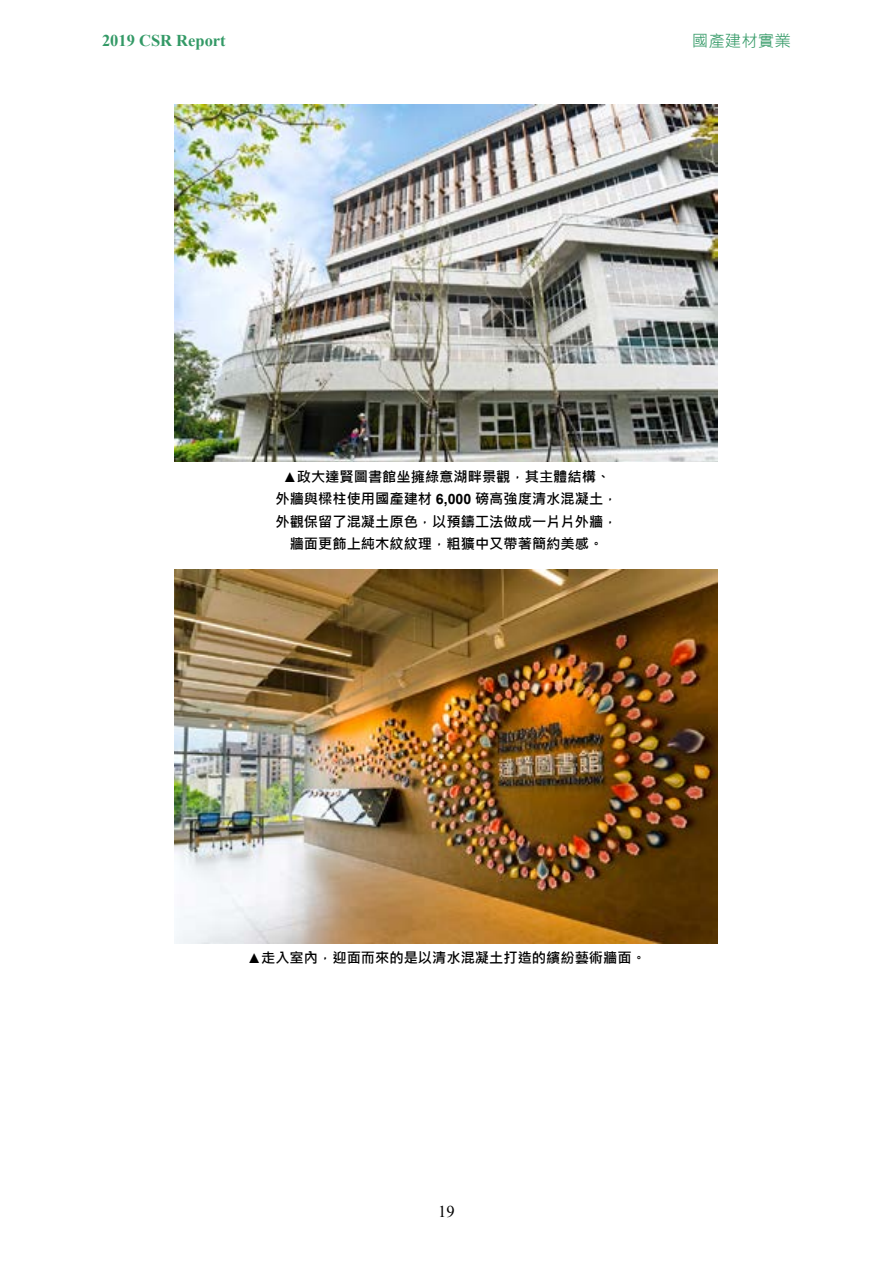
<style>
.page{position:relative;width:893px;height:1263px;background:#fff}
.page>*{position:absolute;margin:0;border:0;box-sizing:border-box;transform-origin:0 0}
.t1{font:700 16.5px "Times New Roman";color:#396}
.t2{font:16.5px "Microsoft Jheng Hei";color:#396}
.t3{font:16.5px "Times New Roman";color:#000}
.t4{font:700 14.25px/22.5px "Microsoft Jheng Hei";color:#000;text-align:center}
.s1{font-family:"Arial"}
</style>
<div class="page">
<img style="left:175px;top:104px;width:542px;height:357px">
<img style="left:175px;top:570px;width:542px;height:373px">
<p class="t1" style="left:102px;top:28px;width:125px">2019 CSR Report</p>
<p class="t2" style="left:692px;top:30px;width:101px">國產建材實業</p>
<p class="t4" style="left:275px;top:465px;width:344px">▲政大達賢圖書館坐擁綠意湖畔景觀，其主體結構、外牆與樑柱使用國產建材 <span class="s1">6,000</span> 磅高強度清水混凝土，外觀保留了混凝土原色，以預鑄工法做成一片片外牆，牆面更飾上純木紋紋理，粗獷中又帶著簡約美感。</p>
<p class="t4" style="left:247px;top:947px;width:400px">▲走入室內，迎面而來的是以清水混凝土打造的繽紛藝術牆面。</p>
<p class="t3" style="left:438px;top:1200px;width:18px">19</p>
</div>
